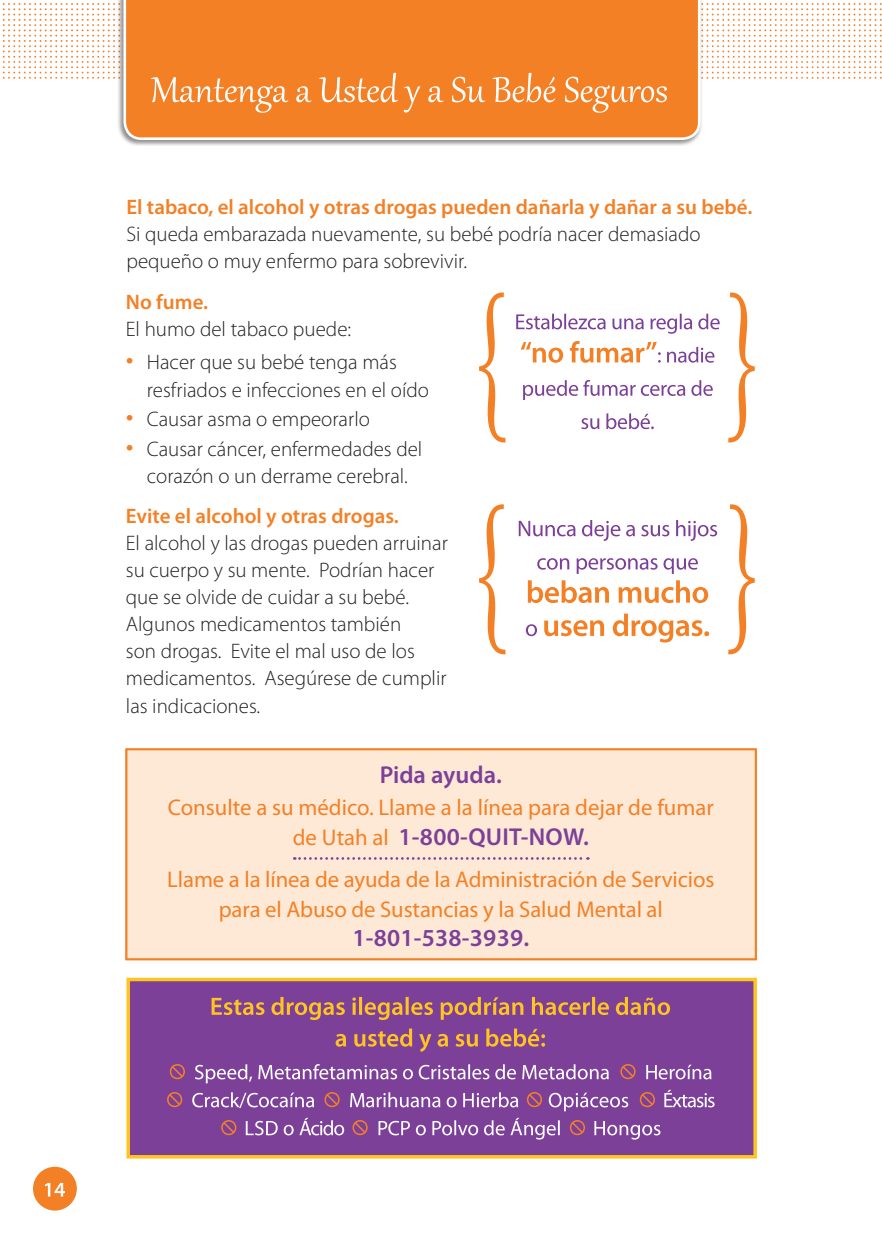
<style>
.page{position:relative;width:882px;height:1260px;background:#fff}
.page>*{position:absolute;margin:0;border:0;box-sizing:border-box;transform-origin:0 0}
.t1{font:600 24.5px "Myriad Pro";letter-spacing:.01em;color:#7c4099}
.t2{font:22.75px/29.8px "Myriad Pro";letter-spacing:-.005em;color:#f48026;text-align:center}
.Minion_body_PP{font:300 21px/27.1px "Myriad Pro";color:#231f20}
.s1{font-weight:600;color:#f48026}
.s2{font-size:31.5px;color:#f48026}
.s3{font-weight:400;font-size:22.75px;color:#f48026}
</style>
<div class="page">
<img style="left:2px;top:3px;width:880px;height:76px">
<div style="left:126px;top:750px;width:628px;height:210px;background:#fee9d6"></div>
<div style="left:117px;top:0;width:585px;height:146px;background:#231f20;opacity:.5"></div>
<div style="left:122px;top:0;width:580px;height:141px;background:#f48026"></div>
<div style="left:33px;top:1167px;width:44px;height:44px;background:#f48026;border-radius:50%"></div>
<svg style="left:45px;top:1183px;width:20px;height:14px"></svg>
<svg style="left:151px;top:73px;width:516px;height:40px;background:#f59245"></svg>
<svg style="left:544px;top:614px;width:165px;height:29px"></svg>
<svg style="left:526px;top:624px;width:11px;height:12px"></svg>
<svg style="left:528px;top:580px;width:180px;height:23px"></svg>
<svg style="left:537px;top:558px;width:161px;height:16px"></svg>
<svg style="left:519px;top:520px;width:198px;height:21px"></svg>
<svg style="left:581px;top:413px;width:73px;height:16px"></svg>
<svg style="left:523px;top:380px;width:190px;height:20px"></svg>
<svg style="left:521px;top:341px;width:193px;height:22px"></svg>
<svg style="left:516px;top:314px;width:204px;height:20px"></svg>
<svg style="left:479px;top:504px;width:27px;height:150px"></svg>
<svg style="left:479px;top:293px;width:27px;height:149px"></svg>
<svg style="left:728px;top:504px;width:27px;height:150px"></svg>
<svg style="left:728px;top:293px;width:27px;height:149px"></svg>
<div style="left:125px;top:748px;width:632px;height:212px;border:2px solid #f48026"></div>
<div style="left:126px;top:978px;width:631px;height:181px;background:#7c4099;border:4px solid #fec422"></div>
<svg style="left:594px;top:1121px;width:66px;height:19px"></svg>
<svg style="left:570px;top:1120px;width:15px;height:15px"></svg>
<svg style="left:379px;top:1118px;width:181px;height:22px"></svg>
<svg style="left:353px;top:1120px;width:15px;height:15px"></svg>
<svg style="left:246px;top:1118px;width:98px;height:17px"></svg>
<svg style="left:221px;top:1120px;width:15px;height:15px"></svg>
<svg style="left:664px;top:1090px;width:51px;height:17px"></svg>
<svg style="left:640px;top:1092px;width:15px;height:15px"></svg>
<svg style="left:549px;top:1093px;width:79px;height:18px"></svg>
<svg style="left:527px;top:1092px;width:15px;height:15px"></svg>
<svg style="left:350px;top:1092px;width:168px;height:15px"></svg>
<svg style="left:324px;top:1092px;width:16px;height:15px"></svg>
<svg style="left:192px;top:1092px;width:122px;height:16px"></svg>
<svg style="left:167px;top:1092px;width:15px;height:15px"></svg>
<svg style="left:646px;top:1065px;width:65px;height:14px"></svg>
<svg style="left:620px;top:1064px;width:16px;height:15px"></svg>
<svg style="left:195px;top:1064px;width:414px;height:19px"></svg>
<svg style="left:170px;top:1064px;width:15px;height:15px"></svg>
<svg style="left:336px;top:1029px;width:209px;height:23px"></svg>
<svg style="left:212px;top:997px;width:458px;height:23px"></svg>
<svg style="left:294px;top:857px;width:294px;height:3px"></svg>
<p class="Minion_body_PP" style="left:126px;top:193px;width:627px"><span class="s1">El tabaco, el alcohol y otras drogas pueden dañarla y dañar a su bebé.<br></span>Si queda embarazada nuevamente, su bebé podría nacer demasiado pequeño o muy enfermo para sobrevivir.</p>
<p class="Minion_body_PP" style="left:126px;top:288px;width:227px"><span class="s1">No fume.<br></span>El humo del tabaco puede:</p>
<p class="Minion_body_PP" style="left:147px;top:349px;width:284px;text-indent:-21px"><span class="s2">•</span> Hacer que su bebé tenga más resfriados e infecciones en el oído</p>
<p class="Minion_body_PP" style="left:126px;top:405px;width:246px"><span class="s2">•</span> Causar asma o empeorarlo</p>
<p class="Minion_body_PP" style="left:126px;top:435px;width:298px;text-align:center"><span class="s2">•</span> Causar cáncer, enfermedades del corazón o un derrame cerebral.</p>
<p class="Minion_body_PP" style="left:126px;top:502px;width:323px"><span class="s1">Evite el alcohol y otras drogas.<br></span>El alcohol y las drogas pueden arruinar su cuerpo y su mente. Podrían hacer que se olvide de cuidar a su bebé.<br>Algunos medicamentos también<br>son drogas. Evite el mal uso de los medicamentos. Asegúrese de cumplir las indicaciones.</p>
<p class="t1" style="left:380px;top:759px;width:124px">Pida ayuda.</p>
<p class="t2" style="left:168px;top:792px;width:548px">Consulte a su médico. Llame a la línea para dejar de fumar</p>
<p class="t1" style="left:293px;top:821px;width:298px"><span class="s3">de Utah al</span> 1-800-QUIT-NOW.</p>
<p class="t2" style="left:167px;top:864px;width:549px">Llame a la línea de ayuda de la Administración de Servicios para el Abuso de Sustancias y la Salud Mental al</p>
<p class="t1" style="left:352px;top:923px;width:178px">1-801-538-3939.</p>
</div>
